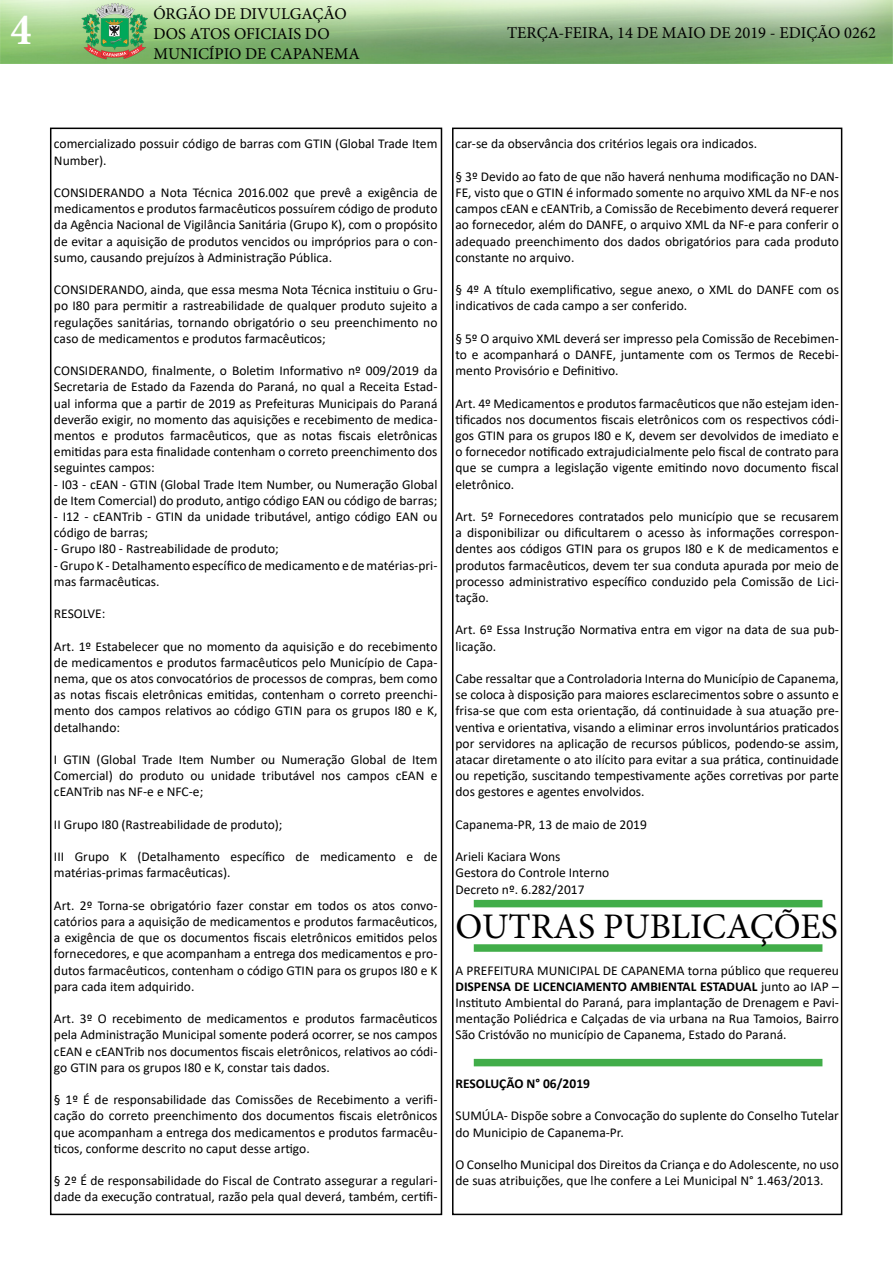
<style>
.page{position:relative;width:893px;height:1263px;background:#fff}
.page>*{position:absolute;margin:0;border:0;box-sizing:border-box;transform-origin:0 0}
.t1{font:700 condensed 45px "Minion Pro";color:#fff}
.t2{font:36px "Minion Pro";color:#000}
.t3{font:16.5px/19.8px "Minion Pro";color:#000}
.t4{font:13.5px/16.2px "Calibri";color:#000;text-align:justify}
.t5{font:700 13.5px "Calibri";color:#000}
.s1{font-weight:700}
</style>
<div class="page">
<div style="left:50px;top:128px;width:392px;height:1087px;border:2px solid #000"></div>
<img style="left:0;top:0;width:893px;height:64px">
<div style="left:452px;top:128px;width:390px;height:1087px;border:2px solid #000"></div>
<div style="left:474px;top:900px;width:348px;height:7px;background:#41ad49"></div>
<div style="left:474px;top:944px;width:348px;height:8px;background:#41ad49"></div>
<div style="left:474px;top:1059px;width:348px;height:7px;background:#41ad49"></div>
<h1 class="t1" style="left:11px;top:-1px;width:22px">4</h1>
<p class="t3" style="left:153px;top:4px;width:208px">ÓRGÃO DE DIVULGAÇÃO<br>DOS ATOS OFICIAIS DO<br>MUNICÍPIO DE CAPANEMA</p>
<p class="t3" style="left:507px;top:23px;width:370px">TERÇA-FEIRA, 14 DE MAIO DE 2019 - EDIÇÃO 0262</p>
<p class="t4" style="left:54px;top:135px;width:385px">comercializado possuir código de barras com GTIN (Global Trade Item<br>Number).</p>
<p class="t4" style="left:54px;top:184px;width:385px">CONSIDERANDO a Nota Técnica 2016.002 que prevê a exigência de medicamentos e produtos farmacêuticos possuírem código de produto da Agência Nacional de Vigilância Sanitária (Grupo K), com o propósito de evitar a aquisição de produtos vencidos ou impróprios para o con&shy;sumo, causando prejuízos à Administração Pública.</p>
<p class="t4" style="left:54px;top:281px;width:385px">CONSIDERANDO, ainda, que essa mesma Nota Técnica instituiu o Gru&shy;po I80 para permitir a rastreabilidade de qualquer produto sujeito a regulações sanitárias, tornando obrigatório o seu preenchimento no caso de medicamentos e produtos farmacêuticos;</p>
<p class="t4" style="left:54px;top:362px;width:385px">CONSIDERANDO, finalmente, o Boletim Informativo nº 009/2019 da Secretaria de Estado da Fazenda do Paraná, no qual a Receita Estad&shy;ual informa que a partir de 2019 as Prefeituras Municipais do Paraná deverão exigir, no momento das aquisições e recebimento de medica&shy;mentos e produtos farmacêuticos, que as notas fiscais eletrônicas emitidas para esta finalidade contenham o correto preenchimento dos seguintes campos:</p>
<p class="t4" style="left:54px;top:476px;width:385px">- I03 - cEAN - GTIN (Global Trade Item Number, ou Numeração Global de Item Comercial) do produto, antigo código EAN ou código de barras;</p>
<p class="t4" style="left:54px;top:508px;width:385px">- I12 - cEANTrib - GTIN da unidade tributável, antigo código EAN ou código de barras;</p>
<p class="t4" style="left:54px;top:540px;width:226px">- Grupo I80 - Rastreabilidade de produto;</p>
<p class="t4" style="left:54px;top:557px;width:385px">- Grupo K - Detalhamento específico de medicamento e de matérias-pri&shy;mas farmacêuticas.</p>
<p class="t4" style="left:54px;top:605px;width:53px">RESOLVE:</p>
<p class="t4" style="left:54px;top:638px;width:385px">Art. 1º Estabelecer que no momento da aquisição e do recebimento de medicamentos e produtos farmacêuticos pelo Município de Capa&shy;nema, que os atos convocatórios de processos de compras, bem como as notas fiscais eletrônicas emitidas, contenham o correto preenchi&shy;mento dos campos relativos ao código GTIN para os grupos I80 e K, detalhando:</p>
<p class="t4" style="left:54px;top:751px;width:385px">I GTIN (Global Trade Item Number ou Numeração Global de Item Comercial) do produto ou unidade tributável nos campos cEAN e cEANTrib nas NF-e e NFC-e;</p>
<p class="t4" style="left:54px;top:816px;width:230px">II Grupo I80 (Rastreabilidade de produto);</p>
<p class="t4" style="left:54px;top:848px;width:385px">III Grupo K (Detalhamento específico de medicamento e de matérias-primas farmacêuticas).</p>
<p class="t4" style="left:54px;top:897px;width:385px">Art. 2º Torna-se obrigatório fazer constar em todos os atos convo&shy;catórios para a aquisição de medicamentos e produtos farmacêuticos, a exigência de que os documentos fiscais eletrônicos emitidos pelos fornecedores, e que acompanham a entrega dos medicamentos e pro&shy;dutos farmacêuticos, contenham o código GTIN para os grupos I80 e K para cada item adquirido.</p>
<p class="t4" style="left:54px;top:1010px;width:385px">Art. 3º O recebimento de medicamentos e produtos farmacêuticos pela Administração Municipal somente poderá ocorrer, se nos campos cEAN e cEANTrib nos documentos fiscais eletrônicos, relativos ao códi&shy;go GTIN para os grupos I80 e K, constar tais dados.</p>
<p class="t4" style="left:54px;top:1091px;width:385px">§ 1º É de responsabilidade das Comissões de Recebimento a verifi&shy;cação do correto preenchimento dos documentos fiscais eletrônicos que acompanham a entrega dos medicamentos e produtos farmacêu&shy;ticos, conforme descrito no caput desse artigo.</p>
<p class="t4" style="left:54px;top:1172px;width:385px">§ 2º É de responsabilidade do Fiscal de Contrato assegurar a regulari&shy;dade da execução contratual, razão pela qual deverá, também, certifi-</p>
<p class="t4" style="left:455px;top:135px;width:303px">car-se da observância dos critérios legais ora indicados.</p>
<p class="t4" style="left:455px;top:168px;width:385px">§ 3º Devido ao fato de que não haverá nenhuma modificação no DAN-FE, visto que o GTIN é informado somente no arquivo XML da NF-e nos campos cEAN e cEANTrib, a Comissão de Recebimento deverá requerer ao fornecedor, além do DANFE, o arquivo XML da NF-e para conferir o adequado preenchimento dos dados obrigatórios para cada produto constante no arquivo.</p>
<p class="t4" style="left:455px;top:281px;width:385px">§ 4º A título exemplificativo, segue anexo, o XML do DANFE com os indicativos de cada campo a ser conferido.</p>
<p class="t4" style="left:455px;top:330px;width:385px">§ 5º O arquivo XML deverá ser impresso pela Comissão de Recebimen&shy;to e acompanhará o DANFE, juntamente com os Termos de Recebi&shy;mento Provisório e Definitivo.</p>
<p class="t4" style="left:455px;top:395px;width:385px">Art. 4º Medicamentos e produtos farmacêuticos que não estejam iden&shy;tificados nos documentos fiscais eletrônicos com os respectivos códi&shy;gos GTIN para os grupos I80 e K, devem ser devolvidos de imediato e o fornecedor notificado extrajudicialmente pelo fiscal de contrato para que se cumpra a legislação vigente emitindo novo documento fiscal eletrônico.</p>
<p class="t4" style="left:455px;top:508px;width:385px">Art. 5º Fornecedores contratados pelo município que se recusarem a disponibilizar ou dificultarem o acesso às informações correspon&shy;dentes aos códigos GTIN para os grupos I80 e K de medicamentos e produtos farmacêuticos, devem ter sua conduta apurada por meio de processo administrativo específico conduzido pela Comissão de Lici&shy;tação.</p>
<p class="t4" style="left:455px;top:621px;width:385px">Art. 6º Essa Instrução Normativa entra em vigor na data de sua pub&shy;licação.</p>
<p class="t4" style="left:455px;top:670px;width:385px">Cabe ressaltar que a Controladoria Interna do Município de Capanema, se coloca à disposição para maiores esclarecimentos sobre o assunto e frisa-se que com esta orientação, dá continuidade à sua atuação pre&shy;ventiva e orientativa, visando a eliminar erros involuntários praticados por servidores na aplicação de recursos públicos, podendo-se assim, atacar diretamente o ato ilícito para evitar a sua prática, continuidade ou repetição, suscitando tempestivamente ações corretivas por parte dos gestores e agentes envolvidos.</p>
<p class="t4" style="left:455px;top:816px;width:193px">Capanema-PR, 13 de maio de 2019</p>
<p class="t4" style="left:455px;top:848px;width:155px;text-align:left">Arieli Kaciara Wons<br>Gestora do Controle Interno<br>Decreto nº. 6.282/2017</p>
<h2 class="t2" style="left:455px;top:902px;width:384px">OUTRAS PUBLICAÇÕES</h2>
<p class="t4" style="left:455px;top:962px;width:385px">A PREFEITURA MUNICIPAL DE CAPANEMA torna público que requereu <span class="s1">DISPENSA DE LICENCIAMENTO AMBIENTAL ESTADUAL</span> junto ao IAP – Instituto Ambiental do Paraná, para implantação de Drenagem e Pavi&shy;mentação Poliédrica e Calçadas de via urbana na Rua Tamoios, Bairro São Cristóvão no município de Capanema, Estado do Paraná.</p>
<p class="t5" style="left:455px;top:1074px;width:136px">RESOLUÇÃO N° 06/2019</p>
<p class="t4" style="left:455px;top:1107px;width:385px">SUMÚLA- Dispõe sobre a Convocação do suplente do Conselho Tutelar do Municipio de Capanema-Pr.</p>
<p class="t4" style="left:455px;top:1156px;width:385px">O Conselho Municipal dos Direitos da Criança e do Adolescente, no uso de suas atribuições, que lhe confere a Lei Municipal N° 1.463/2013.</p>
</div>
